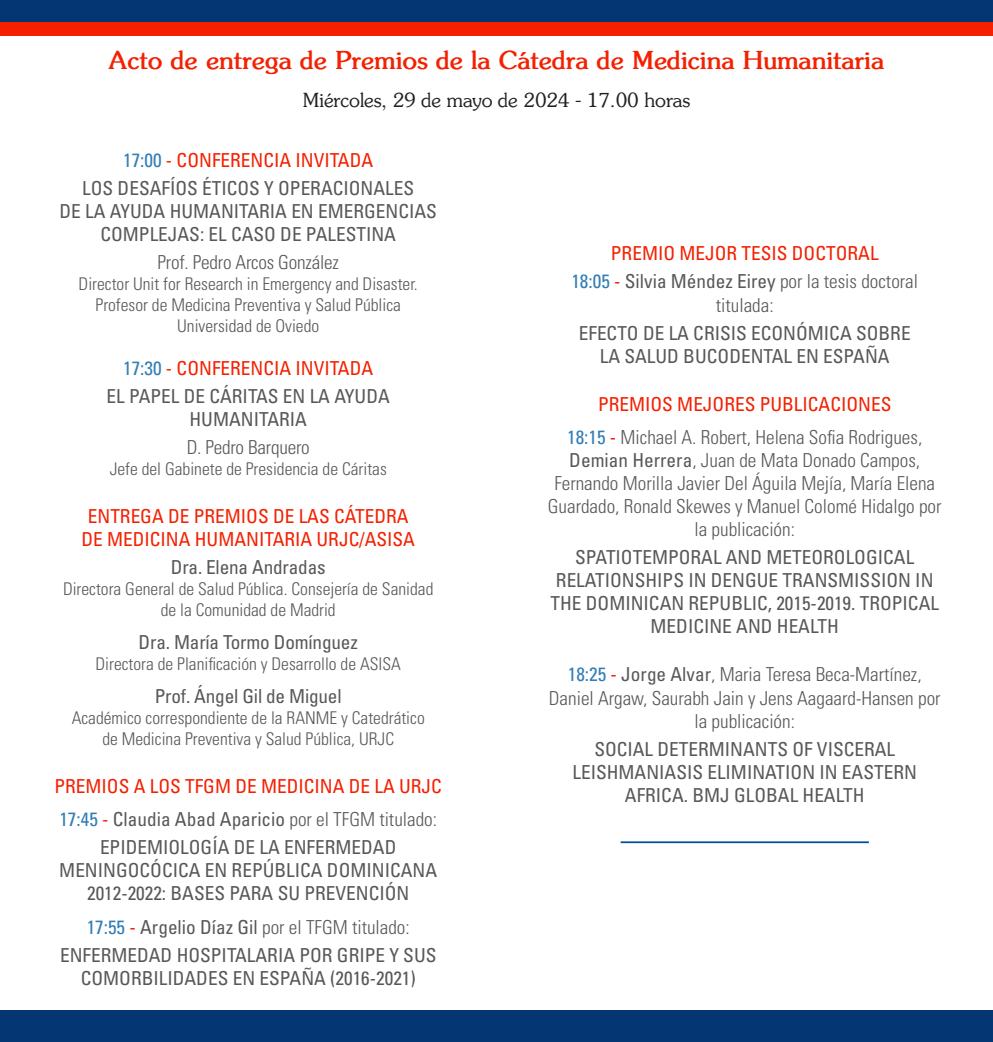
<style>
.page{position:relative;width:993px;height:1042px;background:#fff}
.page>*{position:absolute;margin:0;border:0;box-sizing:border-box;transform-origin:0 0}
.t1{font:700 24.5px "Souvenir";color:#f42000}
.t2{font:condensed 19.25px/23.1px "Univers LT Std";color:#57585a;text-align:center}
.t3{font:300 condensed 19.25px/23.1px "Univers LT Std";color:#57585a;text-align:center}
.t4{font:condensed 19.25px/23.1px "Univers LT Std";color:#f42000;text-align:center}
.t5{font:19.25px "Souvenir";color:#231f20}
.t6{font:300 condensed 17.5px/21px "Univers LT Std";color:#57585a;text-align:center}
.s1{color:#317db6}
.s2{color:#f42000}
.s3{color:#57585a}
.s4{font-weight:300;color:#57585a}
.s5{font-weight:300}
.s6{font-weight:400;color:#f42000}
.s7{font-weight:400;color:#317db6}
.s8{font-weight:400}
</style>
<div class="page">
<div style="left:0;top:0;width:992px;height:22px;background:#033672"></div>
<div style="left:0;top:22px;width:992px;height:13px;background:#f42000"></div>
<div style="left:0;top:1011px;width:992px;height:31px;background:#033672"></div>
<hr style="left:620px;top:841px;width:248px;height:2px;background:#004c97">
<p class="t1" style="left:109px;top:44px;width:776px">Acto de entrega de Premios de la Cátedra de Medicina Humanitaria</p>
<p class="t5" style="left:303px;top:88px;width:388px">Miércoles, 29 de mayo de 2024 - 17.00 horas</p>
<p class="t2" style="left:82px;top:145px;width:333px;line-height:28px"><span class="s1">17:00</span> <span class="s2">- CONFERENCIA INVITADA<br></span>LOS DESAFÍOS ÉTICOS Y OPERACIONALES</p>
<p class="t2" style="left:59px;top:199px;width:379px">DE LA AYUDA HUMANITARIA EN EMERGENCIAS<br>COMPLEJAS: EL CASO DE PALESTINA</p>
<p class="t3" style="left:157px;top:250px;width:183px">Prof. Pedro Arcos González</p>
<p class="t6" style="left:79px;top:273px;width:340px">Director Unit for Research in Emergency and Disaster.<br>Profesor de Medicina Preventiva y Salud Pública<br>Universidad de Oviedo</p>
<p class="t2" style="left:107px;top:354px;width:285px;line-height:28px"><span class="s1">17:30</span> <span class="s2">- CONFERENCIA INVITADA<br></span>EL PAPEL DE CÁRITAS EN LA AYUDA</p>
<p class="t2" style="left:189px;top:407px;width:119px">HUMANITARIA</p>
<p class="t3" style="left:187px;top:436px;width:125px">D. Pedro Barquero</p>
<p class="t6" style="left:110px;top:458px;width:278px">Jefe del Gabinete de Presidencia de Cáritas</p>
<p class="t4" style="left:81px;top:504px;width:335px">ENTREGA DE PREMIOS DE LAS CÁTEDRA<br>DE MEDICINA HUMANITARIA URJC/ASISA</p>
<p class="t2" style="left:171px;top:555px;width:156px">Dra. Elena Andradas</p>
<p class="t6" style="left:63px;top:578px;width:372px">Directora General de Salud Pública. Consejería de Sanidad de la Comunidad de Madrid</p>
<p class="t2" style="left:139px;top:630px;width:221px">Dra. María Tormo Domínguez</p>
<p class="t6" style="left:95px;top:653px;width:307px">Directora de Planificación y Desarrollo de ASISA</p>
<p class="t2" style="left:155px;top:684px;width:188px">Prof. Ángel Gil de Miguel</p>
<p class="t6" style="left:72px;top:707px;width:354px">Académico correspondiente de la RANME y Catedrático de Medicina Preventiva y Salud Pública, URJC</p>
<p class="t4" style="left:54px;top:769px;width:389px;line-height:33.1px;text-align:left">PREMIOS A LOS TFGM DE MEDICINA DE LA URJC<br><span class="s1">17:45</span> - <span class="s3">Claudia Abad Aparicio</span> <span class="s4">por el TFGM titulado:</span></p>
<p class="t2" style="left:59px;top:835px;width:379px">EPIDEMIOLOGÍA DE LA ENFERMEDAD<br>MENINGOCÓCICA EN REPÚBLICA DOMINICANA<br>2012-2022: BASES PARA SU PREVENCIÓN</p>
<p class="t2" style="left:60px;top:912px;width:378px;line-height:28px"><span class="s1">17:55</span> <span class="s2">-</span> Argelio Díaz Gil <span class="s5">por el TFGM titulado:<br></span>ENFERMEDAD HOSPITALARIA POR GRIPE Y SUS</p>
<p class="t2" style="left:81px;top:966px;width:336px">COMORBILIDADES EN ESPAÑA (2016-2021)</p>
<p class="t4" style="left:571px;top:239px;width:348px;line-height:28px">PREMIO MEJOR TESIS DOCTORAL<br><span class="s1">18:05</span> - <span class="s3">Silvia Méndez Eirey</span> <span class="s4">por la tesis doctoral</span></p>
<p class="t3" style="left:715px;top:293px;width:59px">titulada:</p>
<p class="t2" style="left:578px;top:321px;width:333px">EFECTO DE LA CRISIS ECONÓMICA SOBRE<br>LA SALUD BUCODENTAL EN ESPAÑA</p>
<p class="t3" style="left:567px;top:387px;width:356px;line-height:33.1px"><span class="s6">PREMIOS MEJORES PUBLICACIONES<br></span><span class="s7">18:15</span> <span class="s6">-</span> Michael A. Robert, Helena Sofia Rodrigues,</p>
<p class="t3" style="left:547px;top:448px;width:395px"><span class="s8">Demian Herrera</span>, Juan de Mata Donado Campos, Fernando Morilla Javier Del Águila Mejía, María Elena Guardado, Ronald Skewes y Manuel Colomé Hidalgo por la publicación:</p>
<p class="t2" style="left:550px;top:545px;width:390px">SPATIOTEMPORAL AND METEOROLOGICAL RELATIONSHIPS IN DENGUE TRANSMISSION IN THE DOMINICAN REPUBLIC, 2015-2019. TROPICAL MEDICINE AND HEALTH</p>
<p class="t3" style="left:548px;top:663px;width:393px"><span class="s7">18:25</span> <span class="s6">-</span> <span class="s8">Jorge Alvar</span>, Maria Teresa Beca-Martínez,<br>Daniel Argaw, Saurabh Jain y Jens Aagaard-Hansen por la publicación:</p>
<p class="t2" style="left:572px;top:737px;width:346px">SOCIAL DETERMINANTS OF VISCERAL<br>LEISHMANIASIS ELIMINATION IN EASTERN<br>AFRICA. BMJ GLOBAL HEALTH</p>
</div>
